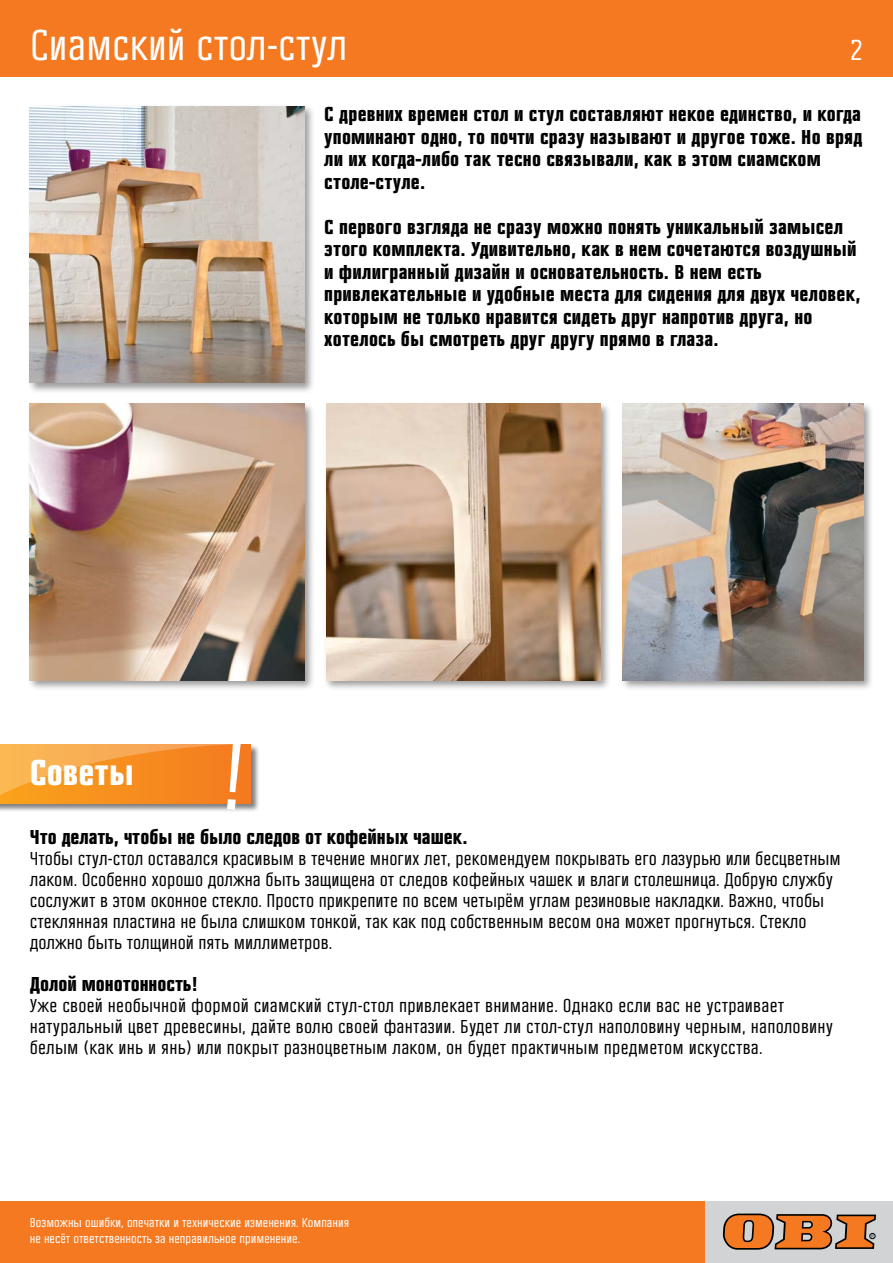
<style>
.page{position:relative;width:893px;height:1263px;background:#fff}
.page>*{position:absolute;margin:0;border:0;box-sizing:border-box;transform-origin:0 0}
.t1{font:45px "Obi Condensed CYOP";color:#fff}
.t2{font:700 37.5px "Obi Condensed CYOP";color:#fff}
.t3{font:30px "Obi Condensed";color:#fff}
.t4{font:700 21px/22.5px "Obi Condensed CYOP";letter-spacing:.01em;color:#000}
.t5{font:19.5px/21px "Obi Condensed CYOP";color:#000}
.t6{font:13.5px/16.2px "Obi Condensed CYOP";color:#fff}
</style>
<div class="page">
<div style="left:0;top:0;width:893px;height:77px;background:#f47920"></div>
<div style="left:0;top:744px;width:260px;height:68px;background:#000;opacity:.5"></div>
<div style="left:0;top:1199px;width:751px;height:64px;background:#f47920"></div>
<div style="left:706px;top:1199px;width:187px;height:64px;background:#d1d3d4"></div>
<svg style="left:723px;top:1213px;width:153px;height:37px"></svg>
<div style="left:0;top:1195px;width:893px;height:5px;background:#fff"></div>
<div style="left:27px;top:103px;width:288px;height:291px;background:#000;opacity:.4"></div>
<img style="left:30px;top:106px;width:274px;height:277px">
<div style="left:27px;top:401px;width:288px;height:290px;background:#000;opacity:.4"></div>
<img style="left:30px;top:404px;width:274px;height:276px">
<div style="left:620px;top:401px;width:254px;height:290px;background:#000;opacity:.4"></div>
<img style="left:623px;top:404px;width:240px;height:276px">
<div style="left:323px;top:401px;width:288px;height:290px;background:#000;opacity:.4"></div>
<img style="left:326px;top:404px;width:274px;height:276px">
<svg style="left:0;top:744px;width:251px;height:66px;background:#ef9638"></svg>
<h1 class="t1" style="left:30px;top:20px;width:319px">Сиамский стол-стул</h1>
<h3 class="t3" style="left:850px;top:34px;width:15px">2</h3>
<h2 class="t2" style="left:30px;top:752px;width:106px">Советы</h2>
<p class="t4" style="left:324px;top:103px;width:539px">С древних времен стол и стул составляют некое единство, и когда упоминают одно, то почти сразу называют и другое тоже. Но вряд ли их когда-либо так тесно связывали, как в этом сиамском столе-стуле.</p>
<p class="t4" style="left:324px;top:216px;width:538px">С первого взгляда не сразу можно понять уникальный замысел этого комплекта. Удивительно, как в нем сочетаются воздушный и филигранный дизайн и основательность. В нем есть привлекательные и удобные места для сидения для двух человек, которым не только нравится сидеть друг напротив друга, но хотелось бы смотреть друг другу прямо в глаза.</p>
<p class="t4" style="left:30px;top:826px;width:439px">Что делать, чтобы не было следов от кофейных чашек.</p>
<p class="t5" style="left:30px;top:848px;width:813px">Чтобы стул-стол оставался красивым в течение многих лет, рекомендуем покрывать его лазурью или бесцветным лаком. Особенно хорошо должна быть защищена от следов кофейных чашек и влаги столешница. Добрую службу сослужит в этом оконное стекло. Просто прикрепите по всем четырём углам резиновые накладки. Важно, чтобы стеклянная пластина не была слишком тонкой, так как под собственным весом она может прогнуться. Стекло должно быть толщиной пять миллиметров.</p>
<p class="t4" style="left:30px;top:973px;width:169px">Долой монотонность!</p>
<p class="t5" style="left:30px;top:995px;width:805px">Уже своей необычной формой сиамский стул-стол привлекает внимание. Однако если вас не устраивает натуральный цвет древесины, дайте волю своей фантазии. Будет ли стол-стул наполовину черным, наполовину белым (как инь и янь) или покрыт разноцветным лаком, он будет практичным предметом искусства.</p>
<p class="t6" style="left:30px;top:1215px;width:321px">Возможны ошибки, опечатки и технические изменения. Компания не несёт ответственность за неправильное применение.</p>
</div>
